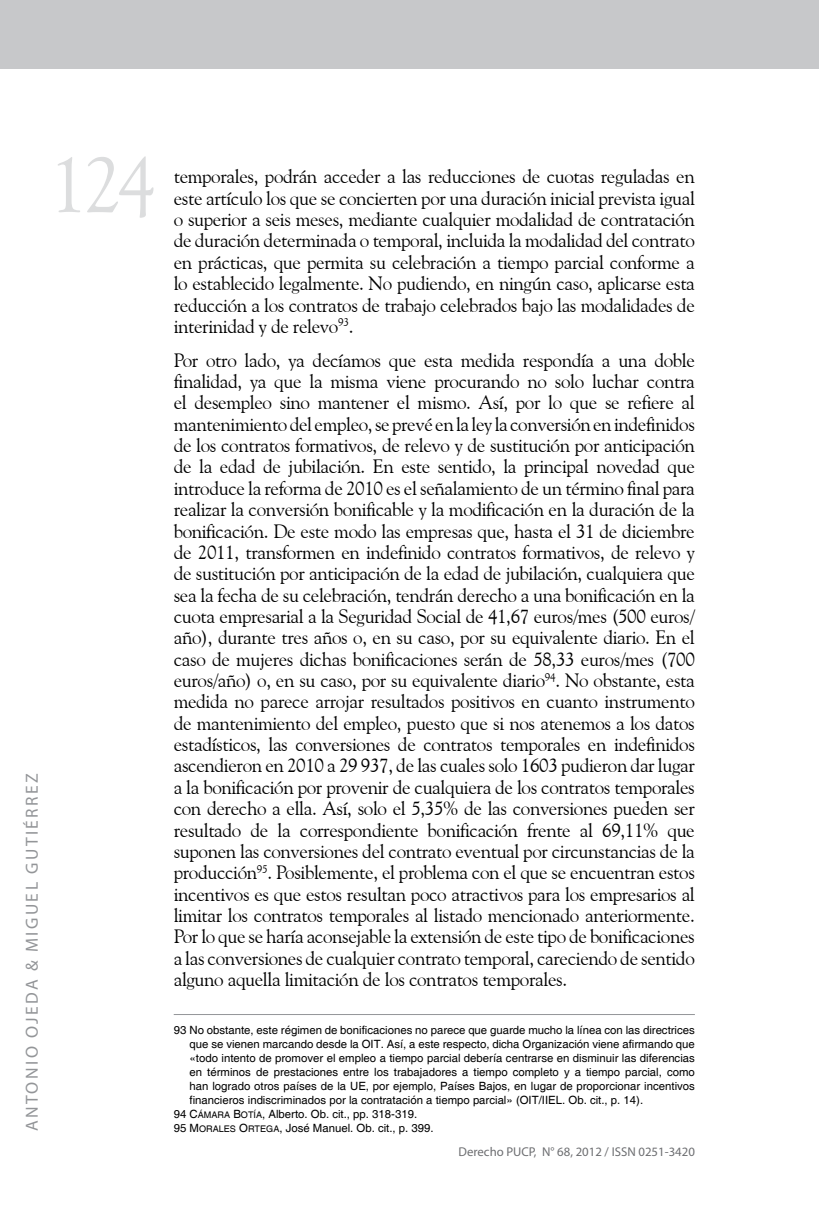
<style>
.page{position:relative;width:819px;height:1206px;background:#fff}
.page>*{position:absolute;margin:0;border:0;box-sizing:border-box;transform-origin:0 0}
.t1{font:78.75px "Goudy Old Style BT";color:#dcddde}
.t2{font:19.25px/21.3px "Goudy Old Style BT";letter-spacing:-.02em;color:#000;text-align:justify}
.t3{font:17.5px "Myriad Pro";letter-spacing:.14em;color:#939598}
.t4{font:12.78px "Myriad Pro";color:#6d6e71}
.t5{font:11.38px "Helvetica";color:#000}
.s1{font-family:"Helvetica SC800"}
.s2{font-family:"Helvetica SC800";font-size:9.1px}
</style>
<div class="page">
<div style="left:0;top:0;width:819px;height:69px;background:#c7c8ca"></div>
<hr style="left:174px;top:1014px;width:520px;height:1px;background:#939598">
<h1 class="t1" style="left:49px;top:136px;width:109px">124</h1>
<p class="t3" style="left:21px;top:1131px;width:360px;rotate:-90deg">Antonio Ojeda &amp; M iguel Gutiérrez</p>
<p class="t2" style="left:174px;top:166px;width:522px">temporales, podrán acceder a las reducciones de cuotas reguladas en este artículo los que se concierten por una duración inicial prevista igual o superior a seis meses, mediante cualquier modalidad de contratación de duración determinada o temporal, incluida la modalidad del contrato en prácticas, que permita su celebración a tiempo parcial conforme a lo establecido legalmente. No pudiendo, en ningún caso, aplicarse esta reducción a los contratos de trabajo celebrados bajo las modalidades de interinidad y de relevo<sup>93</sup>.</p>
<p class="t2" style="left:174px;top:349px;width:522px">Por otro lado, ya decíamos que esta medida respondía a una doble finalidad, ya que la misma viene procurando no solo luchar contra el desempleo sino mantener el mismo. Así, por lo que se refiere al mantenimiento del empleo, se prevé en la ley la conversión en indefinidos de los contratos formativos, de relevo y de sustitución por anticipación de la edad de jubilación. En este sentido, la principal novedad que introduce la reforma de 2010 es el señalamiento de un término final para realizar la conversión bonificable y la modificación en la duración de la bonificación. De este modo las empresas que, hasta el 31 de diciembre de 2011, transformen en indefinido contratos formativos, de relevo y de sustitución por anticipación de la edad de jubilación, cualquiera que sea la fecha de su celebración, tendrán derecho a una bonificación en la cuota empresarial a la Seguridad Social de 41,67 euros/mes (500 euros/ año), durante tres años o, en su caso, por su equivalente diario. En el caso de mujeres dichas bonificaciones serán de 58,33 euros/mes (700 euros/año) o, en su caso, por su equivalente diario<sup>94</sup>. No obstante, esta medida no parece arrojar resultados positivos en cuanto instrumento de mantenimiento del empleo, puesto que si nos atenemos a los datos estadísticos, las conversiones de contratos temporales en indefinidos ascendieron en 2010 a 29 937, de las cuales solo 1603 pudieron dar lugar a la bonificación por provenir de cualquiera de los contratos temporales con derecho a ella. Así, solo el 5,35% de las conversiones pueden ser resultado de la correspondiente bonificación frente al 69,11% que suponen las conversiones del contrato eventual por circunstancias de la producción<sup>95</sup>. Posiblemente, el problema con el que se encuentran estos incentivos es que estos resultan poco atractivos para los empresarios al limitar los contratos temporales al listado mencionado anteriormente.<br>Por lo que se haría aconsejable la extensión de este tipo de bonificaciones a las conversiones de cualquier contrato temporal, careciendo de sentido alguno aquella limitación de los contratos temporales.</p>
<p class="t5" style="left:174px;top:1022px;width:522px">93 No obstante, este régimen de bonificaciones no parece que guarde mucho la línea con las directrices</p>
<p class="t5" style="left:190px;top:1036px;width:506px">que se vienen marcando desde la OIT. Así, a este respecto, dicha Organización viene afirmando que</p>
<p class="t5" style="left:190px;top:1050px;width:506px">«todo intento de promover el empleo a tiempo parcial debería centrarse en disminuir las diferencias</p>
<p class="t5" style="left:190px;top:1064px;width:506px">en términos de prestaciones entre los trabajadores a tiempo completo y a tiempo parcial, como</p>
<p class="t5" style="left:190px;top:1078px;width:506px">han logrado otros países de la UE, por ejemplo, Países Bajos, en lugar de proporcionar incentivos</p>
<p class="t5" style="left:190px;top:1092px;width:455px">financieros indiscriminados por la contratación a tiempo parcial» (OIT/IIEL. Ob. cit., p. 14).</p>
<p class="t5" style="left:174px;top:1106px;width:245px">94 <span class="s1">C</span><span class="s2">ÁMARA</span> <span class="s1">B</span><span class="s2">OTÍA</span>, Alberto. Ob. cit., pp. 318-319.</p>
<p class="t5" style="left:174px;top:1120px;width:261px">95 <span class="s1">M</span><span class="s2">ORALES</span> <span class="s1">O</span><span class="s2">RTEGA</span>, José Manuel. Ob. cit., p. 399.</p>
<p class="t4" style="left:458px;top:1144px;width:160px">Derecho PUCP, N° 68, 2012 / ISSN</p>
<p class="t4" style="left:638px;top:1144px;width:58px">0251-3420</p>
</div>
